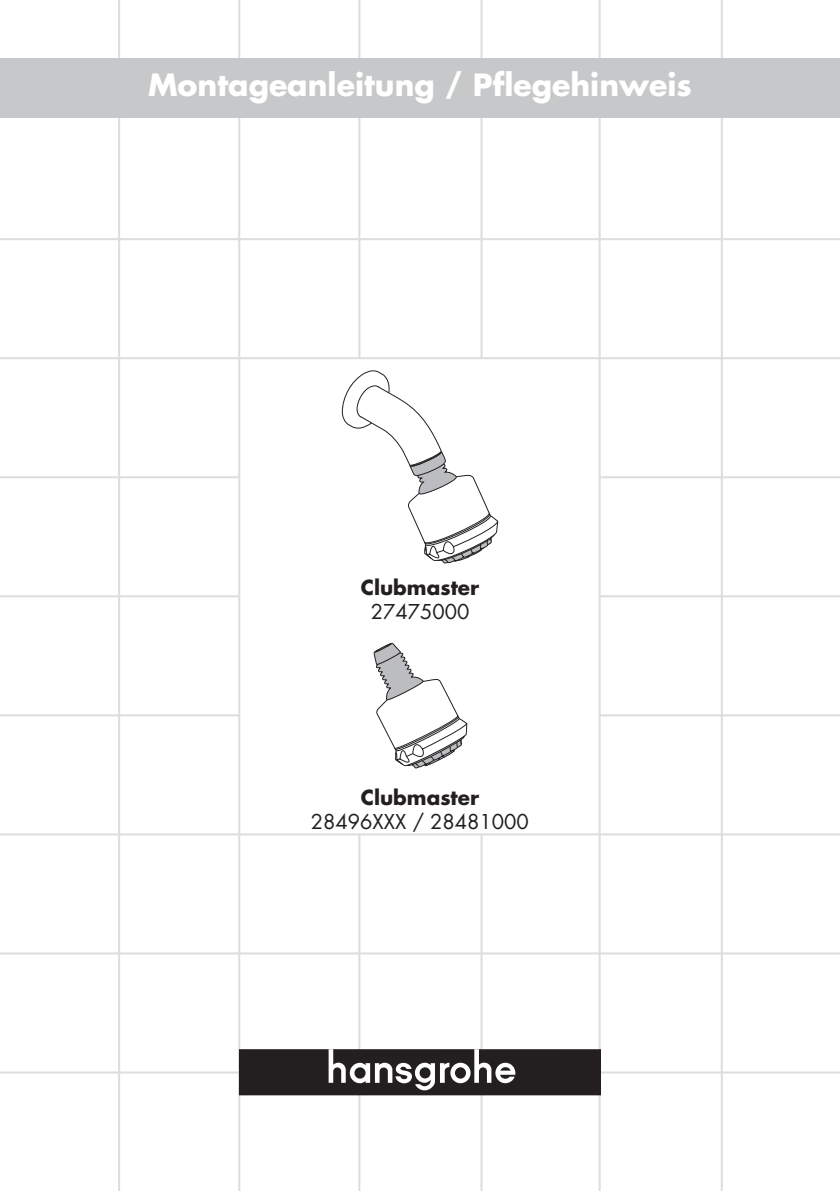
<style>
.page{position:relative;width:840px;height:1191px;background:#fff}
.page>*{position:absolute;margin:0;border:0;box-sizing:border-box;transform-origin:0 0}
.t1{font:700 30px "Futura LT";color:#fff}
.t2{font:20px "Futura LT";color:#231f20}
.t3{font:700 20px "Futura LT";color:#231f20}
</style>
<div class="page">
<hr style="left:0;top:714px;width:839px;height:2px;background:#dcdddf">
<hr style="left:0;top:476px;width:839px;height:2px;background:#dcdddf">
<hr style="left:0;top:595px;width:839px;height:2px;background:#dcdddf">
<hr style="left:118px;top:0;width:2px;height:1191px;background:#dcdddf">
<hr style="left:358px;top:0;width:2px;height:1191px;background:#dcdddf">
<hr style="left:480px;top:0;width:2px;height:1191px;background:#dcdddf">
<hr style="left:720px;top:0;width:2px;height:1191px;background:#dcdddf">
<hr style="left:0;top:238px;width:839px;height:2px;background:#dcdddf">
<hr style="left:0;top:952px;width:839px;height:2px;background:#dcdddf">
<hr style="left:0;top:1071px;width:839px;height:2px;background:#dcdddf">
<div style="left:239px;top:358px;width:360px;height:476px;background:#fff"></div>
<hr style="left:0;top:833px;width:839px;height:2px;background:#dcdddf">
<hr style="left:598px;top:0;width:2px;height:1191px;background:#dcdddf">
<hr style="left:238px;top:0;width:2px;height:1191px;background:#dcdddf">
<hr style="left:0;top:357px;width:839px;height:2px;background:#dcdddf">
<div style="left:0;top:58px;width:839px;height:60px;background:#c7c8ca"></div>
<svg style="left:341px;top:370px;width:157px;height:193px"></svg>
<svg style="left:373px;top:643px;width:94px;height:125px"></svg>
<div style="left:239px;top:1049px;width:361px;height:46px;background:#231f20"></div>
<svg style="left:328px;top:1049px;width:121px;height:41px"></svg>
<svg style="left:450px;top:1062px;width:20px;height:21px"></svg>
<div style="left:419px;top:1067px;width:11px;height:11px;background:#231f20;border-radius:50%"></div>
<div style="left:354px;top:1067px;width:11px;height:11px;background:#231f20;border-radius:50%"></div>
<div style="left:454px;top:1067px;width:11px;height:11px;background:#231f20;border-radius:50%"></div>
<svg style="left:474px;top:1049px;width:41px;height:34px"></svg>
<p class="t1" style="left:148px;top:65px;width:545px">Montageanleitung / Pflegehinweis</p>
<p class="t3" style="left:360px;top:573px;width:120px">Clubmaster</p>
<p class="t2" style="left:370px;top:598px;width:100px">27475000</p>
<p class="t3" style="left:360px;top:783px;width:120px">Clubmaster</p>
<p class="t2" style="left:311px;top:808px;width:219px">28496XXX / 28481000</p>
</div>
